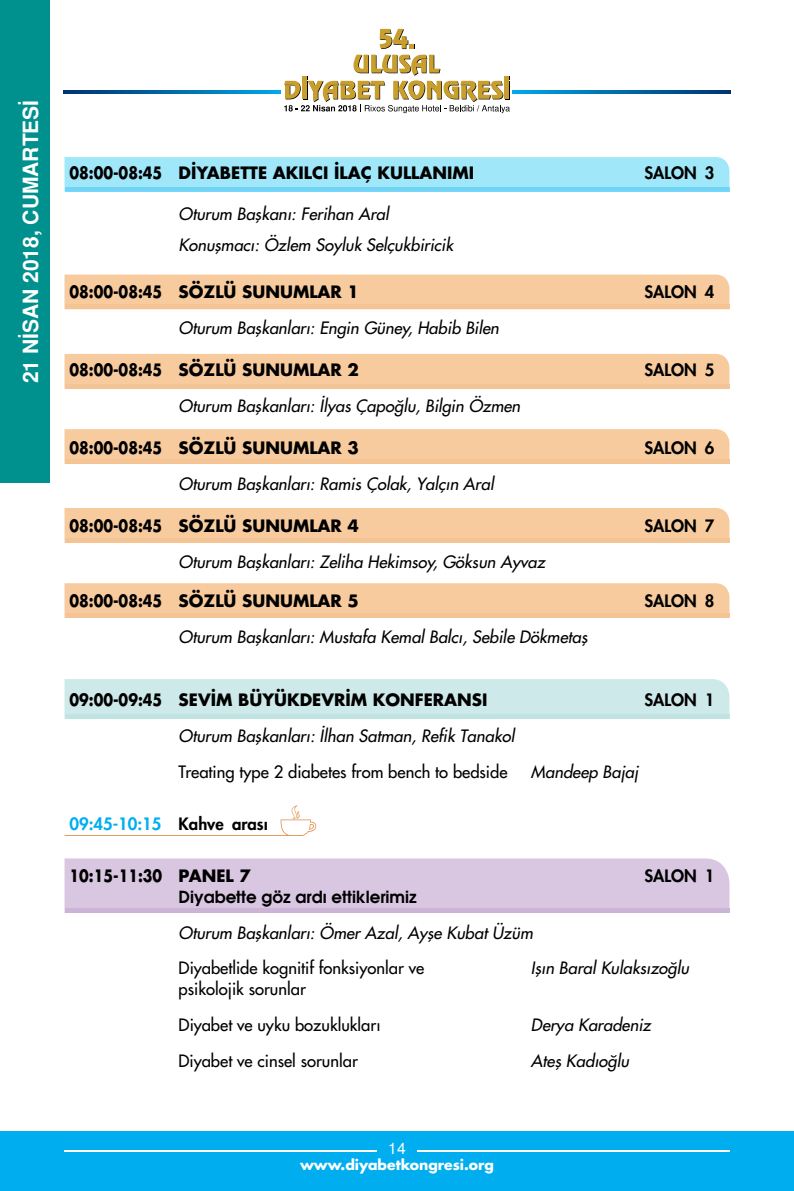
<style>
.page{position:relative;width:794px;height:1191px;background:#fff}
.page>*{position:absolute;margin:0;border:0;box-sizing:border-box;transform-origin:0 0}
.t1{font:700 21px "Helvetica Tr";color:#fff}
.t2{font:16.62px/31px "Futura Italic Tr";color:#000}
.t3{font:16.62px "Futura Bold Tr";color:#000;scale:.85 1}
.t4{font:16.62px/35.9px "Futura Normal Tr";color:#000}
.t5{font:16.62px "Futura Heavy Tr";color:#000}
.t6{font:16.62px "Futura Bold Tr";color:#000}
.t7{font:16.62px "Avant Garde Bold Tr";color:#000}
.t8{font:16.62px "Futura Heavy Tr";color:#00aeef}
.t9{font:15.75px "Helvetica Normal Tr";color:#fff}
.t10{font:14px "Futura Bold Tr";color:#fff}
.s1{color:#000}
</style>
<div class="page">
<div style="left:0;top:0;width:50px;height:483px;background:#00918f"></div>
<div style="left:0;top:1131px;width:794px;height:60px;background:#00aeef"></div>
<hr style="left:417px;top:1149px;width:313px;height:2px;background:#fff">
<hr style="left:64px;top:1149px;width:312px;height:2px;background:#fff">
<svg style="left:64px;top:90px;width:217px;height:3px"></svg>
<svg style="left:512px;top:90px;width:218px;height:3px"></svg>
<svg style="left:379px;top:29px;width:35px;height:20px"></svg>
<svg style="left:284px;top:55px;width:226px;height:58px"></svg>
<div style="left:64px;top:274px;width:665px;height:30px;background:#f7cb9e"></div>
<div style="left:64px;top:304px;width:665px;height:5px;background:#f5c495"></div>
<div style="left:64px;top:354px;width:665px;height:35px;background:#f7cb9e"></div>
<hr style="left:64px;top:384px;width:665px;height:4px;background:#f5c495">
<div style="left:64px;top:429px;width:665px;height:30px;background:#f7cb9e"></div>
<div style="left:64px;top:459px;width:665px;height:5px;background:#f5c495"></div>
<div style="left:64px;top:508px;width:665px;height:35px;background:#f7cb9e"></div>
<hr style="left:64px;top:538px;width:665px;height:4px;background:#f5c495">
<div style="left:64px;top:583px;width:665px;height:30px;background:#f7cb9e"></div>
<div style="left:64px;top:613px;width:665px;height:5px;background:#f5c495"></div>
<div style="left:64px;top:679px;width:665px;height:35px;background:#cde9e9"></div>
<div style="left:64px;top:714px;width:665px;height:5px;background:#c0e3e3"></div>
<div style="left:64px;top:858px;width:665px;height:50px;background:#d9c7e1"></div>
<div style="left:64px;top:908px;width:665px;height:5px;background:#cbb4d6"></div>
<svg style="left:64px;top:805px;width:252px;height:31px"></svg>
<div style="left:64px;top:157px;width:665px;height:30px;background:#a0e7fa"></div>
<div style="left:64px;top:187px;width:665px;height:5px;background:#70d4f6"></div>
<p class="t1" style="left:18px;top:383px;width:285px;rotate:-90deg">21 NİSAN 2018, CUMARTESİ</p>
<p class="t3" style="left:69px;top:161px;width:155px">08:00-08:45 DIYABETTE</p>
<p class="t6" style="left:273px;top:161px;width:11px">AKILCI</p>
<p class="t6" style="left:334px;top:161px;width:10px">ILAÇ</p>
<p class="t6" style="left:377px;top:161px;width:12px">KULLANIMI</p>
<p class="t5" style="left:644px;top:162px;width:72px">SALON 3</p>
<p class="t2" style="left:179px;top:198px;width:276px">Oturum Başkanı: Ferihan Aral<br>Konuşmacı: Özlem Soyluk Selçukbiricik</p>
<p class="t3" style="left:69px;top:280px;width:342px">08:00-08:45 SÖZLÜ SUNUMLAR 1</p>
<p class="t5" style="left:644px;top:281px;width:72px">SALON 4</p>
<p class="t2" style="left:179px;top:312px;width:322px">Oturum Başkanları: Engin Güney, Habib Bilen</p>
<p class="t3" style="left:69px;top:358px;width:342px">08:00-08:45 SÖZLÜ SUNUMLAR 2</p>
<p class="t5" style="left:644px;top:359px;width:72px">SALON 5</p>
<p class="t2" style="left:179px;top:390px;width:343px">Oturum Başkanları: İlyas Çapoğlu, Bilgin Özmen</p>
<p class="t3" style="left:69px;top:436px;width:342px">08:00-08:45 SÖZLÜ SUNUMLAR 3</p>
<p class="t5" style="left:644px;top:436px;width:72px">SALON 6</p>
<p class="t2" style="left:179px;top:468px;width:316px">Oturum Başkanları: Ramis Çolak, Yalçın Aral</p>
<p class="t3" style="left:69px;top:514px;width:342px">08:00-08:45 SÖZLÜ SUNUMLAR 4</p>
<p class="t5" style="left:644px;top:514px;width:72px">SALON 7</p>
<p class="t2" style="left:179px;top:546px;width:368px">Oturum Başkanları: Zeliha Hekimsoy, Göksun Ayvaz</p>
<p class="t3" style="left:69px;top:589px;width:342px">08:00-08:45 SÖZLÜ SUNUMLAR 5</p>
<p class="t5" style="left:644px;top:590px;width:72px">SALON 8</p>
<p class="t2" style="left:179px;top:621px;width:410px">Oturum Başkanları: Mustafa Kemal Balcı, Sebile Dökmetaş</p>
<p class="t3" style="left:69px;top:688px;width:154px">09:00-09:45 SEVIM</p>
<p class="t6" style="left:238px;top:688px;width:24px">BÜYÜKDEVRIM</p>
<p class="t6" style="left:373px;top:688px;width:27px">KONFERANSI</p>
<p class="t5" style="left:644px;top:689px;width:72px">SALON 1</p>
<p class="t2" style="left:179px;top:720px;width:337px">Oturum Başkanları: İlhan Satman, Refik Tanakol</p>
<p class="t4" style="left:179px;top:753px;width:330px">Treating type 2 diabetes from bench to bedside</p>
<p class="t2" style="left:531px;top:756px;width:109px">Mandeep Bajaj</p>
<p class="t8" style="left:69px;top:812px;width:200px">09:45-10:15 <span class="s1">Kahve arası</span></p>
<p class="t3" style="left:69px;top:864px;width:155px">10:15-11:30 PANEL</p>
<p class="t6" style="left:239px;top:864px;width:13px">7</p>
<p class="t5" style="left:644px;top:864px;width:72px">SALON 1</p>
<p class="t7" style="left:179px;top:885px;width:240px">Diyabette göz ardı ettiklerimiz</p>
<p class="t2" style="left:179px;top:916px;width:356px">Oturum Başkanları: Ömer Azal, Ayşe Kubat Üzüm</p>
<p class="t4" style="left:179px;top:950px;width:247px">Diyabetlide kognitif fonksiyonlar ve</p>
<p class="t2" style="left:531px;top:952px;width:160px">Işın Baral Kulaksızoğlu</p>
<p class="t4" style="left:179px;top:971px;width:203px">psikolojik sorunlar<br>Diyabet ve uyku bozuklukları</p>
<p class="t2" style="left:531px;top:1009px;width:121px">Derya Karadeniz</p>
<p class="t4" style="left:179px;top:1043px;width:181px">Diyabet ve cinsel sorunlar</p>
<p class="t2" style="left:531px;top:1045px;width:100px">Ateş Kadıoğlu</p>
<p class="t9" style="left:388px;top:1138px;width:19px">14</p>
<p class="t10" style="left:300px;top:1155px;width:195px">WWW.DIYABETKONGRESI.ORG</p>
</div>
